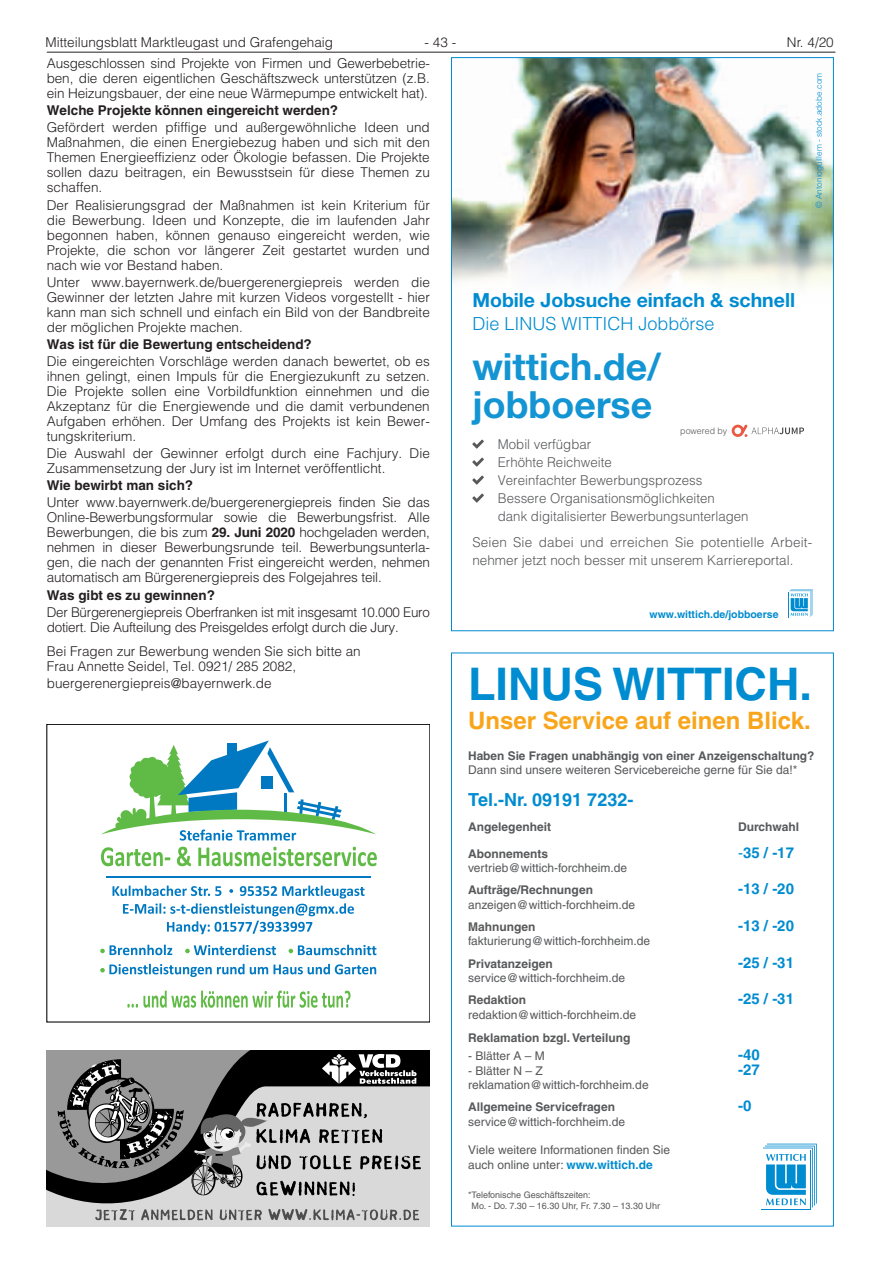
<style>
.page{position:relative;width:881px;height:1263px;background:#fff}
.page>*{position:absolute;margin:0;border:0;box-sizing:border-box;transform-origin:0 0}
.t1{font:700 45px "Helvetica LT";color:#008cd0}
.t2{font:700 37.5px/37.5px "Helvetica Neue LT";color:#1394d3}
.t3{font:700 24px "Helvetica LT";color:#f9a51b}
.t4{font:700 19.5px "Helvetica Neue LT";color:#008cd0}
.t5{font:300 18px "Helvetica LT";color:#008cd0}
.t6{font:700 18px "Helvetica LT";color:#008cd0}
.t7{font:700 15px "Helvetica LT";color:#008cd0}
.t8{font:300 13.5px/15px "Helvetica LT";color:#231f20;text-align:justify}
.t9{font:300 13.5px/18px "Helvetica LT";color:#57585a}
.t10{font:300 13.5px/15px "Helvetica LT";letter-spacing:-.02em;color:#231f20}
.t11{font:700 13.5px "Helvetica LT";color:#231f20}
.t12{font:12px/14.4px "Helvetica LT";color:#57585a}
.t13{font:700 12px "Helvetica LT";color:#57585a}
.t14{font:700 10.5px "Helvetica LT";color:#008cd0}
.t15{font:9px/11.4px "Helvetica LT";color:#57585a}
.t16{font:300 9px "Helvetica LT";color:#57585a}
.t17{font:300 8.25px "Helvetica LT";color:#008cd0}
.s1{font-weight:700}
.s2{font-weight:400}
.s3{font-weight:700;color:#008cd0}
</style>
<div class="page">
<hr style="left:47px;top:52px;width:788px;height:1px;background:#231f20">
<svg style="left:763px;top:1144px;width:53px;height:63px"></svg>
<svg style="left:100px;top:945px;width:72px;height:10px"></svg>
<svg style="left:100px;top:964px;width:276px;height:13px"></svg>
<svg style="left:185px;top:945px;width:91px;height:10px"></svg>
<svg style="left:288px;top:945px;width:88px;height:10px"></svg>
<svg style="left:101px;top:740px;width:275px;height:100px"></svg>
<svg style="left:101px;top:847px;width:275px;height:19px"></svg>
<svg style="left:127px;top:990px;width:223px;height:18px"></svg>
<svg style="left:112px;top:885px;width:252px;height:49px"></svg>
<hr style="left:106px;top:876px;width:264px;height:1px;background:#0079c2">
<svg style="left:47px;top:1051px;width:382px;height:35px;background:#434343"></svg>
<svg style="left:47px;top:1086px;width:382px;height:141px;background:#a2a2a2"></svg>
<svg style="left:58px;top:1060px;width:126px;height:108px;background:#757575"></svg>
<svg style="left:322px;top:1054px;width:94px;height:30px"></svg>
<svg style="left:95px;top:1209px;width:324px;height:11px;background:#a4a4a4"></svg>
<svg style="left:191px;top:1102px;width:230px;height:94px;background:#a5a5a5"></svg>
<img style="left:453px;top:59px;width:378px;height:230px">
<svg style="left:472px;top:440px;width:11px;height:9px"></svg>
<svg style="left:472px;top:458px;width:11px;height:9px"></svg>
<svg style="left:472px;top:476px;width:11px;height:9px"></svg>
<svg style="left:472px;top:494px;width:11px;height:9px"></svg>
<svg style="left:731px;top:425px;width:72px;height:12px"></svg>
<div style="left:788px;top:592px;width:21px;height:25px;background:#008cd0"></div>
<svg style="left:789px;top:589px;width:23px;height:28px"></svg>
<p class="t8" style="left:45px;top:34px;width:289px">Mitteilungsblatt Marktleugast und Grafengehaig</p>
<p class="t8" style="left:424px;top:34px;width:33px">- 43 -</p>
<p class="t8" style="left:786px;top:34px;width:48px">Nr. 4/20</p>
<p class="t8" style="left:47px;top:56px;width:384px">Ausgeschlossen sind Projekte von Firmen und Gewerbebetrie&shy;ben, die deren eigentlichen Geschäftszweck unterstützen (z.B. ein Heizungsbauer, der eine neue Wärmepumpe entwickelt hat).</p>
<p class="t11" style="left:47px;top:102px;width:293px">Welche Projekte können eingereicht werden?</p>
<p class="t8" style="left:47px;top:120px;width:384px">Gefördert werden pfiffige und außergewöhnliche Ideen und Maßnahmen, die einen Energiebezug haben und sich mit den Themen Energieeffizienz oder Ökologie befassen. Die Projekte sollen dazu beitragen, ein Bewusstsein für diese Themen zu schaffen.</p>
<p class="t8" style="left:47px;top:197px;width:384px">Der Realisierungsgrad der Maßnahmen ist kein Kriterium für die Bewerbung. Ideen und Konzepte, die im laufenden Jahr begonnen haben, können genauso eingereicht werden, wie Projekte, die schon vor längerer Zeit gestartet wurden und nach wie vor Bestand haben.</p>
<p class="t8" style="left:47px;top:274px;width:384px">Unter www.bayernwerk.de/buergerenergiepreis werden die Gewinner der letzten Jahre mit kurzen Videos vorgestellt - hier kann man sich schnell und einfach ein Bild von der Bandbreite der möglichen Projekte machen.</p>
<p class="t11" style="left:47px;top:336px;width:266px">Was ist für die Bewertung entscheidend?</p>
<p class="t8" style="left:47px;top:354px;width:384px">Die eingereichten Vorschläge werden danach bewertet, ob es ihnen gelingt, einen Impuls für die Energiezukunft zu setzen.<br>Die Projekte sollen eine Vorbildfunktion einnehmen und die Akzeptanz für die Energiewende und die damit verbundenen Aufgaben erhöhen. Der Umfang des Projekts ist kein Bewer&shy;tungskriterium.</p>
<p class="t8" style="left:47px;top:446px;width:384px">Die Auswahl der Gewinner erfolgt durch eine Fachjury. Die<br>Zusammensetzung der Jury ist im Internet veröffentlicht.</p>
<p class="t11" style="left:47px;top:477px;width:148px">Wie bewirbt man sich?</p>
<p class="t8" style="left:47px;top:495px;width:384px">Unter www.bayernwerk.de/buergerenergiepreis finden Sie das Online-Bewerbungsformular sowie die Bewerbungsfrist. Alle Bewerbungen, die bis zum <span class="s1">29. Juni 2020</span> hochgeladen werden, nehmen in dieser Bewerbungsrunde teil. Bewerbungsunterla&shy;gen, die nach der genannten Frist eingereicht werden, nehmen automatisch am Bürgerenergiepreis des Folgejahres teil.</p>
<p class="t11" style="left:47px;top:586px;width:170px">Was gibt es zu gewinnen?</p>
<p class="t10" style="left:47px;top:604px;width:384px">Der Bürgerenergiepreis Oberfranken ist mit insgesamt 10.000 Euro dotiert. Die Aufteilung des Preisgeldes erfolgt durch die Jury.</p>
<p class="t8" style="left:47px;top:643px;width:315px">Bei Fragen zur Bewerbung wenden Sie sich bitte an<br>Frau Annette Seidel, Tel. 0921/ 285 2082,</p>
<p class="t8" style="left:47px;top:675px;width:226px">buergerenergiepreis@bayernwerk.de</p>
<h1 class="t1" style="left:468px;top:657px;width:345px">LINUS WITTICH.</h1>
<h3 class="t3" style="left:468px;top:706px;width:344px">Unser Service auf einen Blick.</h3>
<p class="t13" style="left:468px;top:748px;width:348px">Haben Sie Fragen unabhängig von einer Anzeigenschaltung?</p>
<p class="t12" style="left:468px;top:763px;width:331px">Dann sind unsere weiteren Servicebereiche gerne für Sie da!*</p>
<h3 class="t6" style="left:468px;top:788px;width:167px">Tel.-Nr. 09191 7232-</h3>
<p class="t13" style="left:468px;top:820px;width:84px">Angelegenheit</p>
<p class="t13" style="left:737px;top:820px;width:62px">Durchwahl</p>
<p class="t13" style="left:468px;top:846px;width:81px">Abonnements</p>
<p class="t7" style="left:737px;top:843px;width:57px"><span class="s2">-</span>35 / -17</p>
<p class="t12" style="left:468px;top:861px;width:160px">vertrieb@wittich-forchheim.de</p>
<p class="t13" style="left:468px;top:883px;width:126px">Aufträge/Rechnungen</p>
<p class="t7" style="left:737px;top:880px;width:57px">-13 / -20</p>
<p class="t12" style="left:468px;top:897px;width:168px">anzeigen@wittich-forchheim.de</p>
<p class="t13" style="left:468px;top:919px;width:69px">Mahnungen</p>
<p class="t7" style="left:737px;top:916px;width:57px">-13 / -20</p>
<p class="t12" style="left:468px;top:934px;width:183px">fakturierung@wittich-forchheim.de</p>
<p class="t13" style="left:468px;top:956px;width:86px">Privatanzeigen</p>
<p class="t7" style="left:737px;top:953px;width:57px">-25 / -31</p>
<p class="t12" style="left:468px;top:971px;width:158px">service@wittich-forchheim.de</p>
<p class="t13" style="left:468px;top:993px;width:59px">Redaktion</p>
<p class="t7" style="left:737px;top:990px;width:57px">-25 / -31</p>
<p class="t12" style="left:468px;top:1007px;width:169px">redaktion@wittich-forchheim.de</p>
<p class="t13" style="left:468px;top:1030px;width:164px">Reklamation bzgl. Verteilung</p>
<p class="t12" style="left:468px;top:1048px;width:78px">- Blätter A – M</p>
<p class="t7" style="left:737px;top:1045px;width:23px">-40</p>
<p class="t12" style="left:468px;top:1063px;width:76px">- Blätter N – Z</p>
<p class="t7" style="left:737px;top:1060px;width:23px">-27</p>
<p class="t12" style="left:468px;top:1077px;width:182px">reklamation@wittich-forchheim.de</p>
<p class="t13" style="left:468px;top:1100px;width:148px">Allgemeine Servicefragen</p>
<p class="t7" style="left:737px;top:1097px;width:15px">-0</p>
<p class="t12" style="left:468px;top:1114px;width:158px">service@wittich-forchheim.de</p>
<p class="t12" style="left:468px;top:1143px;width:203px">Viele weitere Informationen finden Sie auch online unter: <span class="s3">www.wittich.de</span></p>
<p class="t15" style="left:471px;top:1189px;width:190px;text-indent:-3px">*Telefonische Geschäftszeiten:<br>Mo. - Do. 7.30 – 16.30 Uhr, Fr. 7.30 – 13.30 Uhr</p>
<p class="t17" style="left:813px;top:208px;width:136px;rotate:-90deg">© Antonioguillem - stock.adobe.com</p>
<h3 class="t4" style="left:472px;top:288px;width:324px">Mobile Jobsuche einfach &amp; schnell</h3>
<h3 class="t5" style="left:472px;top:312px;width:243px">Die LINUS WITTICH Jobbörse</h3>
<h2 class="t2" style="left:472px;top:347px;width:190px">wittich.de/ jobboerse</h2>
<p class="t9" style="left:497px;top:435px;width:252px">Mobil verfügbar<br>Erhöhte Reichweite<br>Vereinfachter Bewerbungsprozess<br>Bessere Organisationsmöglichkeiten<br>dank digitalisierter Bewerbungsunterlagen</p>
<p class="t9" style="left:472px;top:533px;width:341px">Seien Sie dabei und erreichen Sie potentielle Arbeit&shy;nehmer jetzt noch besser mit unserem Karriereportal.</p>
<p class="t16" style="left:680px;top:425px;width:49px">powered by</p>
<p class="t14" style="left:649px;top:607px;width:130px">www.wittich.de/jobboerse</p>
</div>
